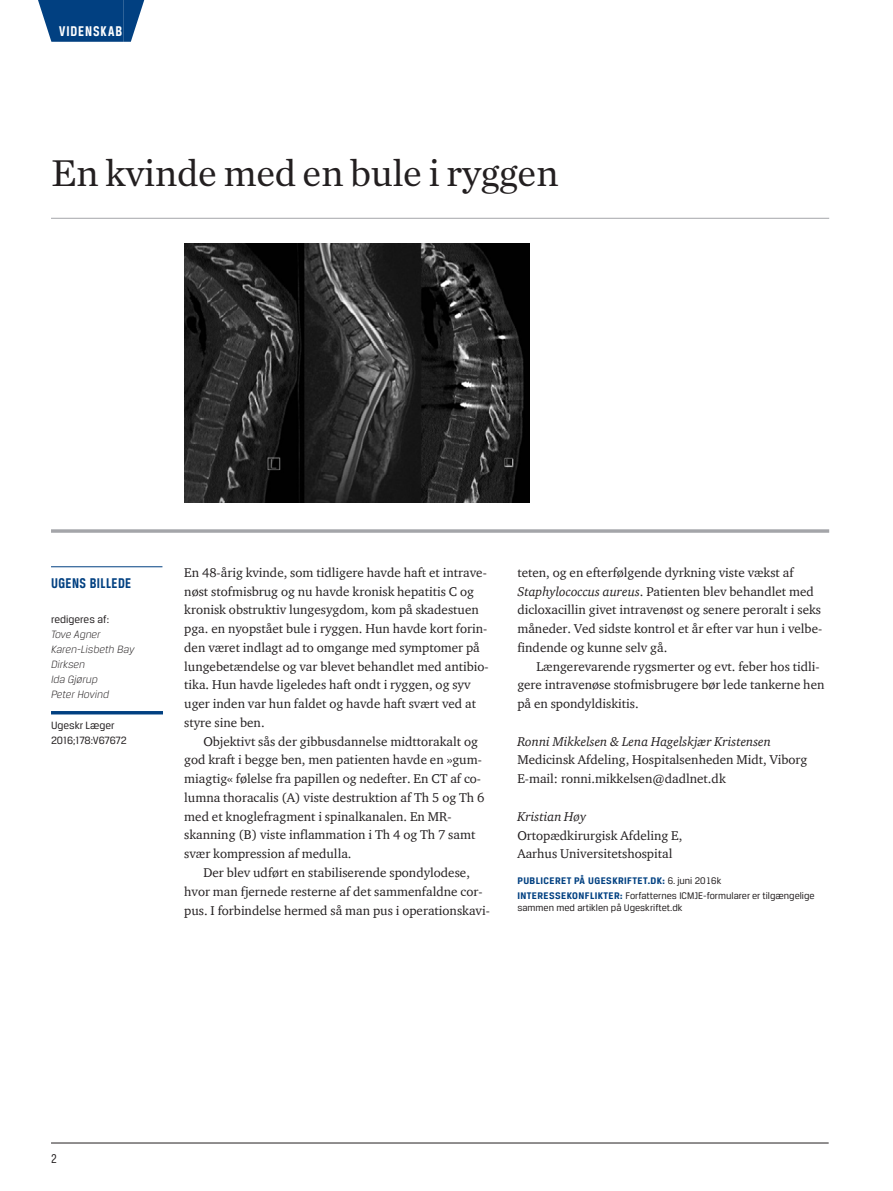
<style>
.page{position:relative;width:893px;height:1191px;background:#fff}
.page>*{position:absolute;margin:0;border:0;box-sizing:border-box;transform-origin:0 0}
.t1{font:39px "Chronicle Text G1";letter-spacing:-.01em;color:#231f20}
.t2{font:700 15px "Breuer Condensed";letter-spacing:.03em;color:#014081}
.t3{font:700 15px "Breuer Condensed";letter-spacing:.065em;color:#fff}
.t4{font:13.5px "Breuer Condensed";color:#231f20}
.t5{font:13.05px/18.8px "ITC Charter Com";color:#231f20}
.t6{font:italic 13.05px "ITC Charter Com";color:#231f20}
.t7{font:italic 300 11.25px/15px "Breuer Text";color:#231f20}
.t8{font:11.25px/15px "Breuer Text";color:#231f20}
.t9{font:10.2px/14.1px "Breuer Text";color:#231f20}
.s1{font-style:italic}
.s2{font-weight:700;color:#014081}
</style>
<div class="page">
<hr style="left:51px;top:1142px;width:778px;height:1px;background:#231f20">
<div style="left:59px;top:0;width:64px;height:42px;background:#014081"></div>
<svg style="left:38px;top:0;width:21px;height:42px"></svg>
<svg style="left:123px;top:0;width:21px;height:42px"></svg>
<svg style="left:51px;top:529px;width:778px;height:4px;background:#b0b1b4"></svg>
<hr style="left:51px;top:218px;width:778px;height:1px;background:#a4a5a9">
<hr style="left:51px;top:711px;width:112px;height:3px;background:#014081">
<hr style="left:51px;top:566px;width:111px;height:1px;background:#014081">
<img style="left:184px;top:244px;width:346px;height:259px">
<p class="t3" style="left:59px;top:23px;width:65px">VIDENSKAB</p>
<h1 class="t1" style="left:51px;top:143px;width:509px">En kvinde med en bule i ryggen</h1>
<p class="t2" style="left:51px;top:575px;width:82px">UGENS BILLEDE</p>
<p class="t8" style="left:51px;top:612px;width:60px">redigeres af:</p>
<p class="t7" style="left:51px;top:627px;width:85px">Tove Agner<br>Karen-Lisbeth Bay<br>Dirksen<br>Ida Gjørup<br>Peter Hovind</p>
<p class="t8" style="left:51px;top:718px;width:77px">Ugeskr Læger<br>2016;178:V67672</p>
<p class="t5" style="left:184px;top:563px;width:306px">En 48-årig kvinde, som tidligere havde haft et intrave&shy;nøst stofmisbrug og nu havde kronisk hepatitis C og kronisk obstruktiv lungesygdom, kom på skadestuen pga. en nyopstået bule i ryggen. Hun havde kort forin&shy;den været indlagt ad to omgange med symptomer på lungebetændelse og var blevet behandlet med antibio&shy;tika. Hun havde ligeledes haft ondt i ryggen, og syv uger inden var hun faldet og havde haft svært ved at styre sine ben.</p>
<p class="t5" style="left:184px;top:731px;width:302px;text-indent:19px">Objektivt sås der gibbusdannelse midttorakalt og god kraft i begge ben, men patienten havde en »gum&shy;miagtig« følelse fra papillen og nedefter. En CT af co&shy;lumna thoracalis (A) viste destruktion af Th 5 og Th 6 med et knoglefragment i spinalkanalen. En MR&shy;skanning (B) viste inflammation i Th 4 og Th 7 samt svær kompression af medulla.</p>
<p class="t5" style="left:184px;top:863px;width:307px;text-align:center">Der blev udført en stabiliserende spondylodese,<br>hvor man fjernede resterne af det sammenfaldne cor&shy;pus. I forbindelse hermed så man pus i operationskavi-</p>
<p class="t5" style="left:517px;top:563px;width:306px">teten, og en efterfølgende dyrkning viste vækst af <span class="s1">Staphylococcus aureus</span>. Patienten blev behandlet med dicloxacillin givet intravenøst og senere peroralt i seks måneder. Ved sidste kontrol et år efter var hun i velbe&shy;findende og kunne selv gå.</p>
<p class="t5" style="left:517px;top:656px;width:309px;text-indent:19px">Længerevarende rygsmerter og evt. feber hos tidli&shy;gere intravenøse stofmisbrugere bør lede tankerne hen på en spondyldiskitis.</p>
<p class="t6" style="left:517px;top:733px;width:255px">Ronni Mikkelsen &amp; Lena Hagelskjær Kristensen</p>
<p class="t5" style="left:517px;top:750px;width:291px">Medicinsk Afdeling, Hospitalsenheden Midt, Viborg<br>E-mail: ronni.mikkelsen@dadlnet.dk</p>
<p class="t6" style="left:517px;top:808px;width:70px">Kristian Høy</p>
<p class="t5" style="left:517px;top:825px;width:167px">Ortopædkirurgisk Afdeling E,<br>Aarhus Universitetshospital</p>
<p class="t9" style="left:517px;top:874px;width:299px"><span class="s2">PUBLICERET PÅ UGESKRIFTET.DK:</span> 6. juni 2016k<br><span class="s2">I NTERESSEKONFLIKTER:</span> Forfatternes ICMJE-formularer er tilgængelige</p>
<p class="t9" style="left:517px;top:900px;width:167px">sammen med artiklen på Ugeskriftet.dk</p>
<p class="t4" style="left:51px;top:1150px;width:7px">2</p>
</div>
